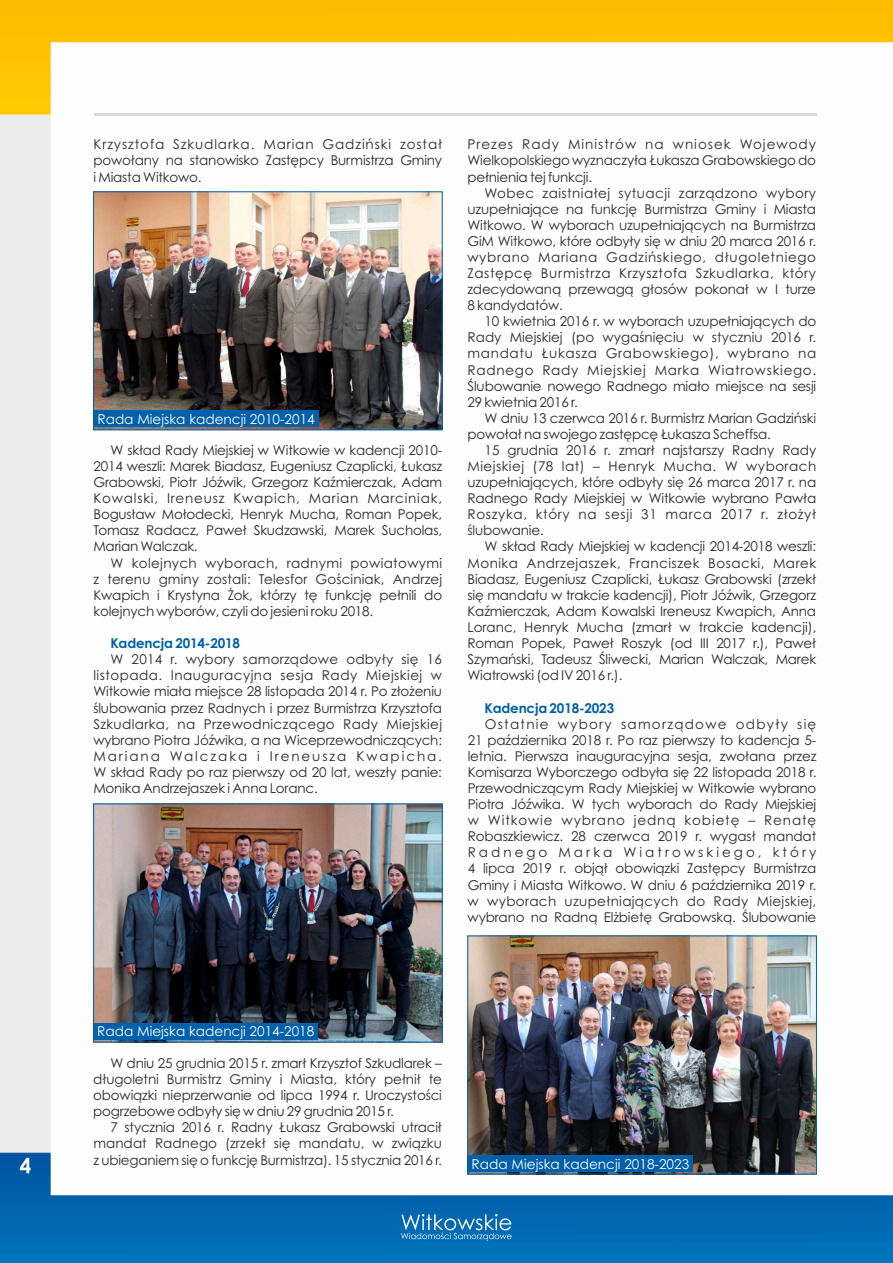
<style>
.page{position:relative;width:893px;height:1263px;background:#fff}
.page>*{position:absolute;margin:0;border:0;box-sizing:border-box;transform-origin:0 0}
.t1{font:13.65px "Century Gothic";color:#fefefe}
.t2{font:13.5px/16px "Century Gothic";letter-spacing:-.015em;color:#2a2a29;text-align:justify}
.t3{font:700 13.5px "Century Gothic";letter-spacing:-.015em;color:#0060aa}
</style>
<div class="page">
<img style="left:0;top:0;width:893px;height:1263px">
<svg style="left:401px;top:1214px;width:111px;height:27px;background:#3287c1"></svg>
<svg style="left:20px;top:1158px;width:11px;height:15px"></svg>
<img style="left:95px;top:805px;width:346px;height:235px">
<div style="left:93px;top:803px;width:350px;height:239px;border:1px solid #0060aa"></div>
<img style="left:469px;top:937px;width:346px;height:235px">
<div style="left:467px;top:935px;width:350px;height:239px;border:1px solid #0060aa"></div>
<div style="left:94px;top:1023px;width:224px;height:16px;background:#0060aa"></div>
<div style="left:468px;top:1155px;width:225px;height:17px;background:#0060aa"></div>
<img style="left:95px;top:193px;width:346px;height:235px">
<div style="left:93px;top:191px;width:350px;height:239px;border:1px solid #0060aa"></div>
<div style="left:94px;top:410px;width:225px;height:17px;background:#0060aa"></div>
<hr style="left:94px;top:114px;width:722px;height:2px;background:#d9dada">
<p class="t2" style="left:94px;top:138px;width:350px">Krzysztofa Szkudlarka. Marian Gadziński został powołany na stanowisko Zastępcy Burmistrza Gminy i Miasta Witkowo.</p>
<p class="t1" style="left:97px;top:413px;width:219px">Rada Miejska kadencji 2010-2014</p>
<p class="t2" style="left:93px;top:443px;width:350px;text-indent:17px">W skład Rady Miejskiej w Witkowie w kadencji 2010- 2014 weszli: Marek Biadasz, Eugeniusz Czaplicki, Łukasz Grabowski, Piotr Jóźwik, Grzegorz Kaźmierczak, Adam Kowalski, Ireneusz Kwapich, Marian Marciniak, Bogusław Mołodecki, Henryk Mucha, Roman Popek, Tomasz Radacz, Paweł Skudzawski, Marek Sucholas, Marian Walczak.</p>
<p class="t2" style="left:93px;top:556px;width:350px;text-indent:17px">W kolejnych wyborach, radnymi powiatowymi z terenu gminy zostali: Telesfor Gościniak, Andrzej Kwapich i Krystyna Żok, którzy tę funkcję pełnili do kolejnych wyborów, czyli do jesieni roku 2018.</p>
<p class="t3" style="left:110px;top:638px;width:131px">Kadencja 2014-2018</p>
<p class="t2" style="left:93px;top:653px;width:350px;text-indent:17px">W 2014 r. wybory samorządowe odbyły się 16 listopada. Inauguracyjna sesja Rady Miejskiej w Witkowie miała miejsce 28 listopada 2014 r. Po złożeniu ślubowania przez Radnych i przez Burmistrza Krzysztofa Szkudlarka, na Przewodniczącego Rady Miejskiej wybrano Piotra Jóźwika, a na Wiceprzewodniczących:<br>Mariana Walczaka i Ireneusza Kwapicha.<br>W skład Rady po raz pierwszy od 20 lat, weszły panie:<br>Monika Andrzejaszek i Anna Loranc.</p>
<p class="t2" style="left:467px;top:138px;width:350px">Prezes Rady Ministrów na wniosek Wojewody Wielkopolskiego wyznaczyła Łukasza Grabowskiego do pełnienia tej funkcji.</p>
<p class="t2" style="left:467px;top:186px;width:350px;text-indent:17px">Wobec zaistniałej sytuacji zarządzono wybory uzupełniające na funkcję Burmistrza Gminy i Miasta Witkowo. W wyborach uzupełniających na Burmistrza GiM Witkowo, które odbyły się w dniu 20 marca 2016 r. wybrano Mariana Gadzińskiego, długoletniego Zastępcę Burmistrza Krzysztofa Szkudlarka, który zdecydowaną przewagą głosów pokonał w I turze 8 kandydatów.</p>
<p class="t2" style="left:468px;top:315px;width:350px;text-indent:17px">10 kwietnia 2016 r. w wyborach uzupełniających do Rady Miejskiej (po wygaśnięciu w styczniu 2016 r. mandatu Łukasza Grabowskiego), wybrano na Radnego Rady Miejskiej Marka Wiatrowskiego.<br>Ślubowanie nowego Radnego miało miejsce na sesji 29 kwietnia 2016 r.</p>
<p class="t2" style="left:468px;top:443px;width:350px;text-indent:17px">15 grudnia 2016 r. zmarł najstarszy Radny Rady Miejskiej (78 lat) – Henryk Mucha. W wyborach uzupełniających, które odbyły się 26 marca 2017 r. na Radnego Rady Miejskiej w Witkowie wybrano Pawła Roszyka, który na sesji 31 marca 2017 r. złożył ślubowanie.</p>
<p class="t2" style="left:468px;top:411px;width:350px;text-indent:17px">W dniu 13 czerwca 2016 r. Burmistrz Marian Gadziński powołał na swojego zastępcę Łukasza Scheffsa.</p>
<p class="t2" style="left:467px;top:540px;width:351px;text-indent:17px">W skład Rady Miejskiej w kadencji 2014-2018 weszli:<br>Monika Andrzejaszek, Franciszek Bosacki, Marek Biadasz, Eugeniusz Czaplicki, Łukasz Grabowski (zrzekł się mandatu w trakcie kadencji), Piotr Jóźwik, Grzegorz Kaźmierczak, Adam Kowalski Ireneusz Kwapich, Anna Loranc, Henryk Mucha (zmarł w trakcie kadencji), Roman Popek, Paweł Roszyk (od III 2017 r.), Paweł Szymański, Tadeusz Śliwecki, Marian Walczak, Marek Wiatrowski (od IV 2016 r.).</p>
<p class="t3" style="left:485px;top:702px;width:131px">Kadencja 2018-2023</p>
<p class="t2" style="left:468px;top:717px;width:350px;text-indent:17px">Ostatnie wybory samorządowe odbyły się 21 października 2018 r. Po raz pierwszy to kadencja 5- letnia. Pierwsza inauguracyjna sesja, zwołana przez Komisarza Wyborczego odbyła się 22 listopada 2018 r.<br>Przewodniczącym Rady Miejskiej w Witkowie wybrano Piotra Jóźwika. W tych wyborach do Rady Miejskiej w Witkowie wybrano jedną kobietę – Renatę Robaszkiewicz. 28 czerwca 2019 r. wygasł mandat Radnego Marka Wiatrowskiego, który 4 lipca 2019 r. objął obowiązki Zastępcy Burmistrza Gminy i Miasta Witkowo. W dniu 6 października 2019 r. w wyborach uzupełniających do Rady Miejskiej, wybrano na Radną Elżbietę Grabowską. Ślubowanie</p>
<p class="t1" style="left:97px;top:1026px;width:219px">Rada Miejska kadencji 2014-2018</p>
<p class="t2" style="left:93px;top:1056px;width:350px;text-indent:17px">W dniu 25 grudnia 2015 r. zmarł Krzysztof Szkudlarek – długoletni Burmistrz Gminy i Miasta, który pełnił te obowiązki nieprzerwanie od lipca 1994 r. Uroczystości pogrzebowe odbyły się w dniu 29 grudnia 2015 r.</p>
<p class="t2" style="left:93px;top:1121px;width:350px;text-indent:17px">7 stycznia 2016 r. Radny Łukasz Grabowski utracił mandat Radnego (zrzekł się mandatu, w związku z ubieganiem się o funkcję Burmistrza). 15 stycznia 2016 r.</p>
<p class="t1" style="left:472px;top:1158px;width:219px">Rada Miejska kadencji 2018-2023</p>
</div>
